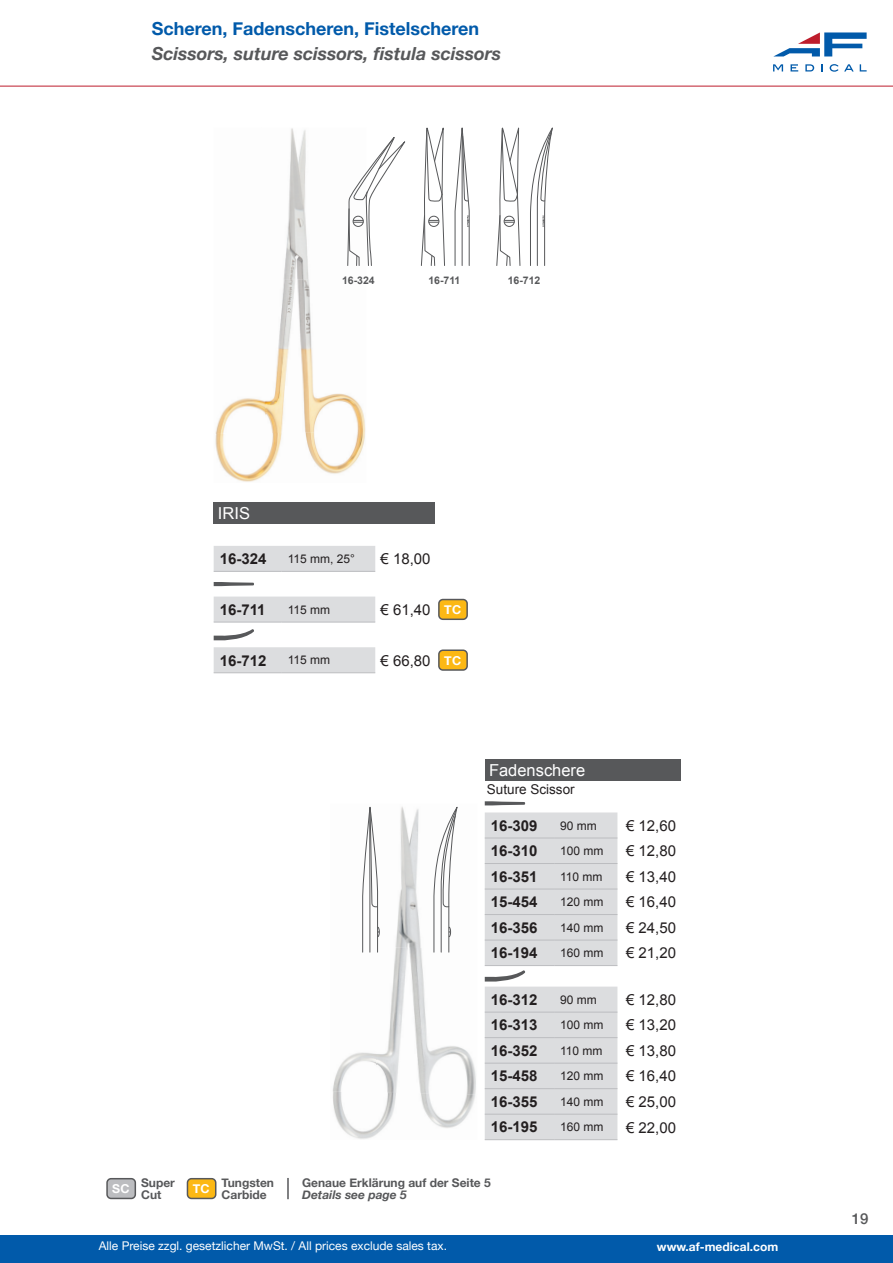
<style>
.page{position:relative;width:893px;height:1263px;background:#fff}
.page>*{position:absolute;margin:0;border:0;box-sizing:border-box;transform-origin:0 0}
.t1{font:italic 700 18px "Helvetica Neue";color:#57585a}
.t2{font:700 18px "Helvetica Neue";color:#015aaa}
.t3{font:16.5px "Arial";color:#fff}
.t4{font:15px/25.5px "Arial";color:#231f20;text-align:justify}
.t5{font:700 15px "Arial";color:#231f20}
.t6{font:500 15px "Helvetica Neue";color:#57585a}
.t7{font:13.5px "Arial";color:#231f20}
.t8{font:700 12.3px "Helvetica Neue";color:#fff}
.t9{font:12px "Arial";color:#231f20}
.t10{font:12px "Helvetica Neue";color:#fff}
.t11{font:700 12px/12.3px "Helvetica Neue";color:#57585a}
.t12{font:700 12px "Helvetica Neue";color:#fff}
.t13{font:italic 700 12px "Helvetica Neue";color:#57585a}
.t14{font:700 10.5px "Arial";color:#57585a}
.s1{font-family:"Helvetica Neue";font-weight:700;font-size:12.3px;color:#fff}
</style>
<div class="page">
<div style="left:0;top:1235px;width:893px;height:28px;background:#015aaa"></div>
<svg style="left:774px;top:32px;width:93px;height:24px"></svg>
<svg style="left:773px;top:64px;width:10px;height:7px"></svg>
<svg style="left:790px;top:64px;width:8px;height:7px"></svg>
<svg style="left:805px;top:64px;width:9px;height:7px"></svg>
<svg style="left:821px;top:64px;width:2px;height:7px"></svg>
<svg style="left:830px;top:64px;width:24px;height:8px"></svg>
<svg style="left:860px;top:64px;width:7px;height:7px"></svg>
<hr style="left:0;top:86px;width:893px;height:1px;background:#be1d2c">
<img style="left:395px;top:806px;width:26px;height:141px">
<img style="left:382px;top:947px;width:94px;height:144px">
<img style="left:333px;top:1091px;width:143px;height:48px">
<img style="left:332px;top:806px;width:50px;height:286px">
<img style="left:283px;top:128px;width:26px;height:151px">
<img style="left:266px;top:279px;width:100px;height:153px">
<img style="left:215px;top:432px;width:150px;height:50px">
<img style="left:215px;top:398px;width:51px;height:36px">
<div style="left:485px;top:759px;width:195px;height:21px;background:#57585a"></div>
<svg style="left:485px;top:801px;width:40px;height:4px"></svg>
<svg style="left:485px;top:812px;width:132px;height:327px;background:#dcdddf"></svg>
<hr style="left:485px;top:1012px;width:69px;height:1px;background:#bcbdc0">
<hr style="left:554px;top:1012px;width:63px;height:1px;background:#bcbdc0">
<hr style="left:485px;top:1037px;width:69px;height:1px;background:#bcbdc0">
<hr style="left:554px;top:1037px;width:63px;height:1px;background:#bcbdc0">
<hr style="left:485px;top:1063px;width:69px;height:1px;background:#bcbdc0">
<hr style="left:554px;top:1063px;width:63px;height:1px;background:#bcbdc0">
<hr style="left:485px;top:1114px;width:69px;height:1px;background:#bcbdc0">
<hr style="left:554px;top:1114px;width:63px;height:1px;background:#bcbdc0">
<hr style="left:485px;top:1139px;width:69px;height:1px;background:#bcbdc0">
<hr style="left:554px;top:1139px;width:63px;height:1px;background:#bcbdc0">
<hr style="left:485px;top:1088px;width:69px;height:1px;background:#bcbdc0">
<hr style="left:554px;top:1088px;width:63px;height:1px;background:#bcbdc0">
<svg style="left:433px;top:806px;width:26px;height:225px"></svg>
<div style="left:214px;top:502px;width:221px;height:21px;background:#57585a"></div>
<div style="left:214px;top:546px;width:161px;height:25px;background:#dcdddf"></div>
<hr style="left:214px;top:571px;width:68px;height:1px;background:#bcbdc0">
<hr style="left:282px;top:571px;width:93px;height:1px;background:#bcbdc0">
<svg style="left:214px;top:582px;width:40px;height:4px"></svg>
<svg style="left:214px;top:596px;width:161px;height:26px;background:#dcdddf"></svg>
<hr style="left:214px;top:622px;width:68px;height:1px;background:#bcbdc0">
<hr style="left:282px;top:622px;width:93px;height:1px;background:#bcbdc0">
<div style="left:439px;top:599px;width:28px;height:20px;background:#fcb814;border-radius:4px"></div>
<div style="left:438px;top:599px;width:30px;height:21px;border:2px solid #57585a;border-radius:4px"></div>
<div style="left:214px;top:647px;width:161px;height:25px;background:#dcdddf"></div>
<hr style="left:214px;top:672px;width:68px;height:1px;background:#bcbdc0">
<hr style="left:282px;top:672px;width:93px;height:1px;background:#bcbdc0">
<div style="left:439px;top:650px;width:28px;height:20px;background:#fcb814;border-radius:4px"></div>
<div style="left:438px;top:649px;width:30px;height:22px;border:2px solid #57585a;border-radius:4px"></div>
<svg style="left:214px;top:629px;width:40px;height:11px"></svg>
<svg style="left:421px;top:127px;width:24px;height:139px"></svg>
<svg style="left:454px;top:127px;width:16px;height:139px"></svg>
<svg style="left:496px;top:127px;width:25px;height:139px"></svg>
<svg style="left:530px;top:127px;width:23px;height:139px"></svg>
<svg style="left:347px;top:137px;width:59px;height:129px"></svg>
<svg style="left:362px;top:807px;width:18px;height:224px"></svg>
<div style="left:107px;top:1179px;width:28px;height:19px;background:#bcbdc0;border-radius:4px"></div>
<div style="left:106px;top:1178px;width:30px;height:21px;border:2px solid #57585a;border-radius:4px"></div>
<div style="left:187px;top:1179px;width:29px;height:19px;background:#fcb814;border-radius:4px"></div>
<div style="left:187px;top:1178px;width:29px;height:21px;border:2px solid #57585a;border-radius:4px"></div>
<hr style="left:287px;top:1178px;width:2px;height:21px;background:#57585a">
<p class="t2" style="left:152px;top:14px;width:329px">Scheren, Fadenscheren, Fistelscheren</p>
<p class="t1" style="left:152px;top:40px;width:351px">Scissors, suture scissors, fistula scissors</p>
<p class="t14" style="left:342px;top:274px;width:34px">16-324</p>
<p class="t14" style="left:428px;top:274px;width:34px">16-711</p>
<p class="t14" style="left:508px;top:274px;width:34px">16-712</p>
<p class="t3" style="left:218px;top:502px;width:34px">IRIS</p>
<p class="t5" style="left:220px;top:549px;width:48px">16-324</p>
<p class="t9" style="left:288px;top:551px;width:69px">115 mm, 25°</p>
<p class="t4" style="left:380px;top:546px;width:52px">€ 18,00</p>
<p class="t5" style="left:220px;top:600px;width:47px">16-711</p>
<p class="t9" style="left:288px;top:602px;width:44px">115 mm</p>
<p class="t4" style="left:380px;top:597px;width:82px">€ 61,40 <span class="s1">TC</span></p>
<p class="t5" style="left:220px;top:650px;width:48px">16-712</p>
<p class="t9" style="left:288px;top:652px;width:44px">115 mm</p>
<p class="t4" style="left:380px;top:648px;width:82px">€ 66,80 <span class="s1">TC</span></p>
<p class="t3" style="left:489px;top:759px;width:98px">Fadenschere</p>
<p class="t7" style="left:487px;top:780px;width:89px">Suture Scissor</p>
<p class="t5" style="left:491px;top:815px;width:48px">16-309</p>
<p class="t9" style="left:560px;top:817px;width:38px">90 mm</p>
<p class="t5" style="left:491px;top:841px;width:48px">16-310</p>
<p class="t9" style="left:560px;top:843px;width:45px">100 mm</p>
<p class="t5" style="left:491px;top:866px;width:48px">16-351</p>
<p class="t9" style="left:560px;top:868px;width:44px">110 mm</p>
<p class="t5" style="left:491px;top:892px;width:48px">15-454</p>
<p class="t9" style="left:560px;top:894px;width:45px">120 mm</p>
<p class="t5" style="left:491px;top:918px;width:48px">16-356</p>
<p class="t9" style="left:560px;top:919px;width:45px">140 mm</p>
<p class="t5" style="left:491px;top:943px;width:48px">16-194</p>
<p class="t9" style="left:560px;top:945px;width:45px">160 mm</p>
<p class="t5" style="left:491px;top:990px;width:48px">16-312</p>
<p class="t9" style="left:560px;top:992px;width:38px">90 mm</p>
<p class="t5" style="left:491px;top:1015px;width:48px">16-313</p>
<p class="t9" style="left:560px;top:1017px;width:45px">100 mm</p>
<p class="t5" style="left:491px;top:1041px;width:48px">16-352</p>
<p class="t9" style="left:560px;top:1043px;width:44px">110 mm</p>
<p class="t5" style="left:491px;top:1066px;width:48px">15-458</p>
<p class="t9" style="left:560px;top:1068px;width:45px">120 mm</p>
<p class="t5" style="left:491px;top:1092px;width:48px">16-355</p>
<p class="t9" style="left:560px;top:1094px;width:45px">140 mm</p>
<p class="t5" style="left:491px;top:1117px;width:48px">16-195</p>
<p class="t9" style="left:560px;top:1119px;width:45px">160 mm</p>
<p class="t11" style="left:141px;top:1176px;width:35px">Super<br>Cut</p>
<p class="t11" style="left:302px;top:1177px;width:190px">Genaue Erklärung auf der Seite 5</p>
<p class="t8" style="left:112px;top:1179px;width:19px">SC</p>
<p class="t8" style="left:193px;top:1179px;width:18px">TC</p>
<p class="t11" style="left:222px;top:1177px;width:54px">Tungsten<br>Carbide</p>
<p class="t13" style="left:302px;top:1185px;width:106px">Details see page 5</p>
<p class="t4" style="left:626px;top:813px;width:52px">€ 12,60 € 12,80 € 13,40</p>
<p class="t4" style="left:626px;top:889px;width:52px">€ 16,40</p>
<p class="t4" style="left:626px;top:915px;width:52px">€ 24,50 € 21,20</p>
<p class="t4" style="left:626px;top:987px;width:52px">€ 12,80 € 13,20 € 13,80</p>
<p class="t4" style="left:626px;top:1089px;width:52px">€ 25,00 € 22,00</p>
<p class="t4" style="left:626px;top:1063px;width:52px">€ 16,40</p>
<p class="t10" style="left:99px;top:1237px;width:350px">Alle Preise zzgl. gesetzlicher MwSt. / All prices exclude sales tax.</p>
<p class="t12" style="left:657px;top:1237px;width:123px">www.af-medical.com</p>
<p class="t6" style="left:852px;top:1207px;width:18px">19</p>
</div>
